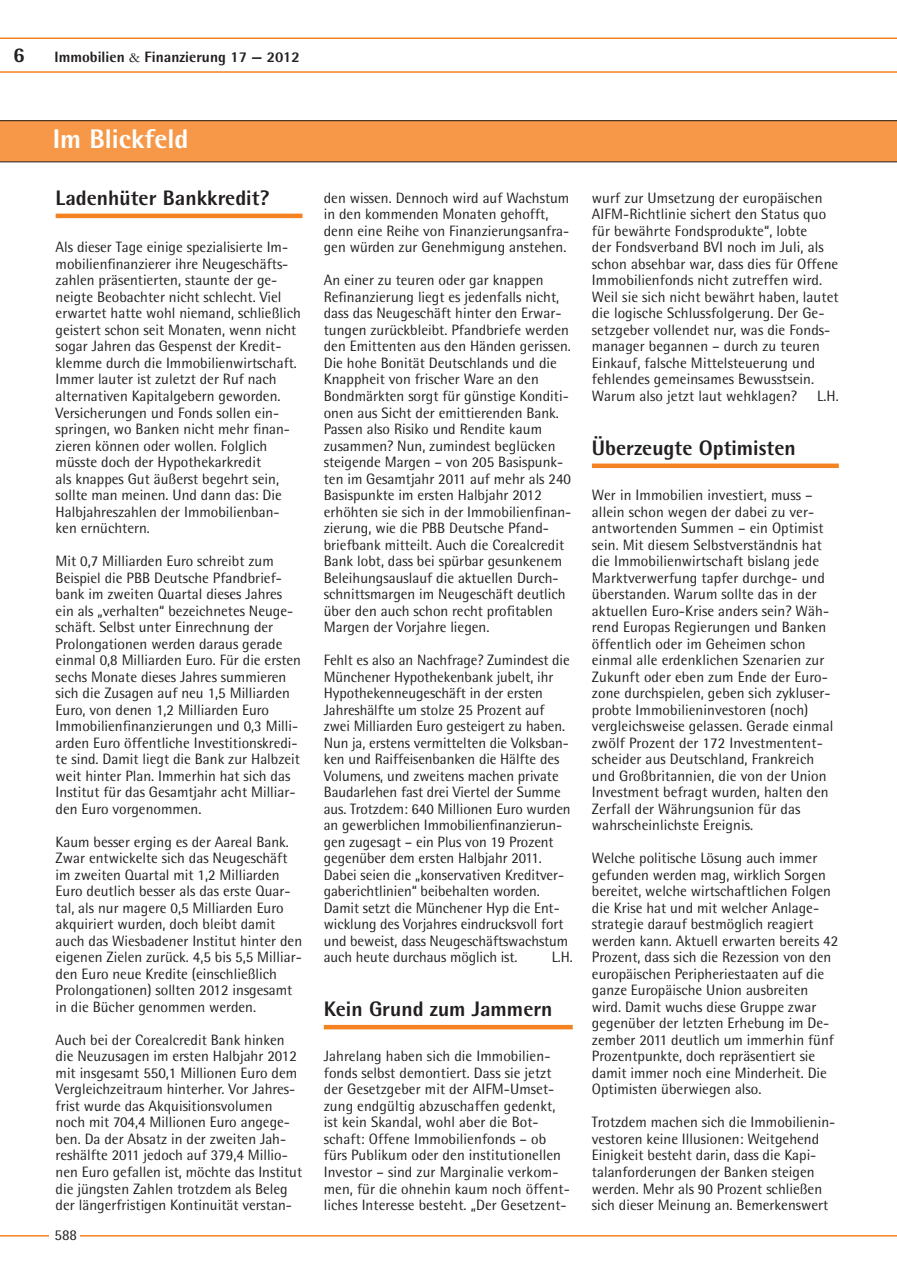
<style>
.page{position:relative;width:897px;height:1272px;background:#fff}
.page>*{position:absolute;margin:0;border:0;box-sizing:border-box;transform-origin:0 0}
.t1{font:800 27px "Rotis Semi Sans";color:#fff}
.t2{font:800 21px "Rotis Semi Sans";color:#231f20}
.t3{font:15px/16.5px "Rotis Semi Sans";color:#231f20}
.t4{font:800 15px "Rotis Semi Sans";color:#231f20}
.s1{font-family:"Garamond";font-weight:400}
</style>
<div class="page">
<svg style="left:0;top:37px;width:896px;height:36px"></svg>
<svg style="left:0;top:120px;width:896px;height:42px;background:#ee9346"></svg>
<hr style="left:0;top:1234px;width:896px;height:2px;background:#f58220">
<div style="left:50px;top:1219px;width:30px;height:31px;background:#fff"></div>
<div style="left:56px;top:213px;width:246px;height:5px;background:#f58220"></div>
<div style="left:323px;top:1024px;width:249px;height:5px;background:#f58220"></div>
<div style="left:591px;top:463px;width:247px;height:5px;background:#f58220"></div>
<h2 class="t2" style="left:13px;top:41px;width:13px">6</h2>
<p class="t4" style="left:55px;top:47px;width:246px">Immobilien <span class="s1">&amp;</span> Finanzierung 17 — 2012</p>
<h1 class="t1" style="left:53px;top:122px;width:137px">Im Blickfeld</h1>
<h2 class="t2" style="left:56px;top:185px;width:215px">Ladenhüter Bankkredit?</h2>
<p class="t3" style="left:56px;top:239px;width:247px">Als dieser Tage einige spezialisierte Im&shy;mobilienfinanzierer ihre Neugeschäfts&shy;zahlen präsentierten, staunte der ge&shy;neigte Beobachter nicht schlecht. Viel erwartet hatte wohl niemand, schließlich geistert schon seit Monaten, wenn nicht sogar Jahren das Gespenst der Kredit&shy;klemme durch die Immobilienwirtschaft.<br>Immer lauter ist zuletzt der Ruf nach alternativen Kapitalgebern geworden.<br>Versicherungen und Fonds sollen ein&shy;springen, wo Banken nicht mehr finan&shy;zieren können oder wollen. Folglich müsste doch der Hypothekarkredit<br>als knappes Gut äußerst begehrt sein, sollte man meinen. Und dann das: Die Halbjahreszahlen der Immobilienban&shy;ken ernüchtern.</p>
<p class="t3" style="left:56px;top:552px;width:247px">Mit 0,7 Milliarden Euro schreibt zum Beispiel die PBB Deutsche Pfandbrief&shy;bank im zweiten Quartal dieses Jahres ein als „verhalten“ bezeichnetes Neuge&shy;schäft. Selbst unter Einrechnung der Prolongationen werden daraus gerade einmal 0,8 Milliarden Euro. Für die ersten sechs Monate dieses Jahres summieren sich die Zusagen auf neu 1,5 Milliarden Euro, von denen 1,2 Milliarden Euro Immobilienfinanzierungen und 0,3 Milli&shy;arden Euro öffentliche Investitionskredi&shy;te sind. Damit liegt die Bank zur Halbzeit weit hinter Plan. Immerhin hat sich das Institut für das Gesamtjahr acht Milliar&shy;den Euro vorgenommen.</p>
<p class="t3" style="left:56px;top:833px;width:248px">Kaum besser erging es der Aareal Bank.<br>Zwar entwickelte sich das Neugeschäft im zweiten Quartal mit 1,2 Milliarden Euro deutlich besser als das erste Quar&shy;tal, als nur magere 0,5 Milliarden Euro akquiriert wurden, doch bleibt damit auch das Wiesbadener Institut hinter den eigenen Zielen zurück. 4,5 bis 5,5 Milliar&shy;den Euro neue Kredite (einschließlich Prolongationen) sollten 2012 insgesamt in die Bücher genommen werden.</p>
<p class="t3" style="left:56px;top:1031px;width:248px">Auch bei der Corealcredit Bank hinken die Neuzusagen im ersten Halbjahr 2012 mit insgesamt 550,1 Millionen Euro dem Vergleichzeitraum hinterher. Vor Jahres&shy;frist wurde das Akquisitionsvolumen noch mit 704,4 Millionen Euro angege&shy;ben. Da der Absatz in der zweiten Jah&shy;reshälfte 2011 jedoch auf 379,4 Millio&shy;nen Euro gefallen ist, möchte das Institut die jüngsten Zahlen trotzdem als Beleg der längerfristigen Kontinuität verstan-</p>
<p class="t3" style="left:55px;top:1226px;width:24px">588</p>
<p class="t3" style="left:323px;top:189px;width:247px">den wissen. Dennoch wird auf Wachstum in den kommenden Monaten gehofft, denn eine Reihe von Finanzierungsanfra&shy;gen würden zur Genehmigung anstehen.</p>
<p class="t3" style="left:323px;top:272px;width:249px">An einer zu teuren oder gar knappen Refinanzierung liegt es jedenfalls nicht, dass das Neugeschäft hinter den Erwar&shy;tungen zurückbleibt. Pfandbriefe werden den Emittenten aus den Händen gerissen.<br>Die hohe Bonität Deutschlands und die Knappheit von frischer Ware an den Bondmärkten sorgt für günstige Konditi&shy;onen aus Sicht der emittierenden Bank.<br>Passen also Risiko und Rendite kaum zusammen? Nun, zumindest beglücken steigende Margen – von 205 Basispunk&shy;ten im Gesamtjahr 2011 auf mehr als 240<br>Basispunkte im ersten Halbjahr 2012 erhöhten sie sich in der Immobilienfinan&shy;zierung, wie die PBB Deutsche Pfand&shy;briefbank mitteilt. Auch die Corealcredit Bank lobt, dass bei spürbar gesunkenem Beleihungsauslauf die aktuellen Durch&shy;schnittsmargen im Neugeschäft deutlich über den auch schon recht profitablen Margen der Vorjahre liegen.</p>
<p class="t3" style="left:323px;top:651px;width:248px">Fehlt es also an Nachfrage? Zumindest die Münchener Hypothekenbank jubelt, ihr Hypothekenneugeschäft in der ersten Jahreshälfte um stolze 25 Prozent auf zwei Milliarden Euro gesteigert zu haben.<br>Nun ja, erstens vermittelten die Volksban&shy;ken und Raiffeisenbanken die Hälfte des Volumens, und zweitens machen private Baudarlehen fast drei Viertel der Summe aus. Trotzdem: 640 Millionen Euro wurden an gewerblichen Immobilienfinanzierun&shy;gen zugesagt – ein Plus von 19 Prozent gegenüber dem ersten Halbjahr 2011.<br>Dabei seien die „konservativen Kreditver&shy;gaberichtlinien“ beibehalten worden.<br>Damit setzt die Münchener Hyp die Ent&shy;wicklung des Vorjahres eindrucksvoll fort und beweist, dass Neugeschäftswachstum auch heute durchaus möglich ist.</p>
<p class="t3" style="left:551px;top:948px;width:22px">L.H.</p>
<h2 class="t2" style="left:323px;top:995px;width:230px">Kein Grund zum Jammern</h2>
<p class="t3" style="left:323px;top:1047px;width:247px">Jahrelang haben sich die Immobilien&shy;fonds selbst demontiert. Dass sie jetzt der Gesetzgeber mit der AIFM-Umset&shy;zung endgültig abzuschaffen gedenkt, ist kein Skandal, wohl aber die Bot&shy;schaft: Offene Immobilienfonds – ob fürs Publikum oder den institutionellen Investor – sind zur Marginalie verkom&shy;men, für die ohnehin kaum noch öffent&shy;liches Interesse besteht. „Der Gesetzent-</p>
<p class="t3" style="left:591px;top:189px;width:248px">wurf zur Umsetzung der europäischen AIFM-Richtlinie sichert den Status quo für bewährte Fondsprodukte“, lobte<br>der Fondsverband BVI noch im Juli, als schon absehbar war, dass dies für Offene Immobilienfonds nicht zutreffen wird.<br>Weil sie sich nicht bewährt haben, lautet die logische Schlussfolgerung. Der Ge&shy;setzgeber vollendet nur, was die Fonds&shy;manager begannen – durch zu teuren Einkauf, falsche Mittelsteuerung und fehlendes gemeinsames Bewusstsein.<br>Warum also jetzt laut wehklagen?</p>
<p class="t3" style="left:816px;top:387px;width:23px">L.H.</p>
<h2 class="t2" style="left:591px;top:434px;width:205px">Überzeugte Optimisten</h2>
<p class="t3" style="left:591px;top:486px;width:243px">Wer in Immobilien investiert, muss – allein schon wegen der dabei zu ver&shy;antwortenden Summen – ein Optimist sein. Mit diesem Selbstverständnis hat die Immobilienwirtschaft bislang jede Marktverwerfung tapfer durchge- und überstanden. Warum sollte das in der aktuellen Euro-Krise anders sein? Wäh&shy;rend Europas Regierungen und Banken öffentlich oder im Geheimen schon einmal alle erdenklichen Szenarien zur Zukunft oder eben zum Ende der Euro&shy;zone durchspielen, geben sich zykluser&shy;probte Immobilieninvestoren (noch) vergleichsweise gelassen. Gerade einmal zwölf Prozent der 172 Investmentent&shy;scheider aus Deutschland, Frankreich und Großbritannien, die von der Union Investment befragt wurden, halten den Zerfall der Währungsunion für das wahrscheinlichste Ereignis.</p>
<p class="t3" style="left:591px;top:849px;width:248px">Welche politische Lösung auch immer gefunden werden mag, wirklich Sorgen bereitet, welche wirtschaftlichen Folgen die Krise hat und mit welcher Anlage&shy;strategie darauf bestmöglich reagiert werden kann. Aktuell erwarten bereits 42<br>Prozent, dass sich die Rezession von den europäischen Peripheriestaaten auf die ganze Europäische Union ausbreiten wird. Damit wuchs diese Gruppe zwar gegenüber der letzten Erhebung im De&shy;zember 2011 deutlich um immerhin fünf Prozentpunkte, doch repräsentiert sie damit immer noch eine Minderheit. Die Optimisten überwiegen also.</p>
<p class="t3" style="left:591px;top:1113px;width:245px">Trotzdem machen sich die Immobilienin&shy;vestoren keine Illusionen: Weitgehend Einigkeit besteht darin, dass die Kapi&shy;talanforderungen der Banken steigen werden. Mehr als 90 Prozent schließen sich dieser Meinung an. Bemerkenswert</p>
</div>
